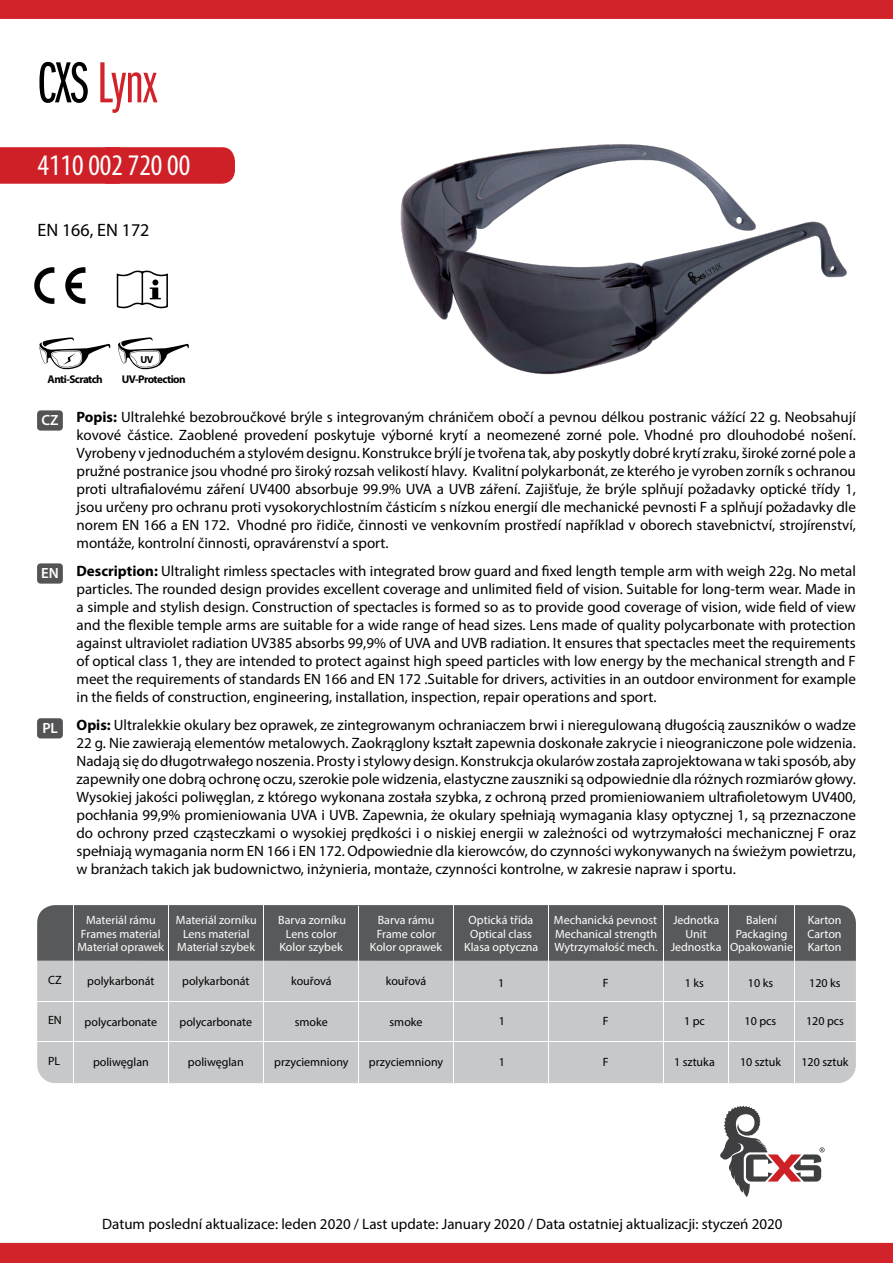
<style>
.page{position:relative;width:893px;height:1263px;background:#fff}
.page>*{position:absolute;margin:0;border:0;box-sizing:border-box;transform-origin:0 0}
.t1{font:60px "Franklin Got Itc DOT Boo Ext Com";letter-spacing:-.01em;color:#d2232a}
.t2{font:condensed 30px "Myriad Pro";color:#fff}
.t3{font:18px "Myriad Pro";color:#000}
.t4{font:15px/18px "Myriad Pro";color:#000;text-align:justify}
.t5{font:600 14.85px "Myriad Pro";color:#fff}
.t6{font:12px "Myriad Pro";color:#fff}
.t7{font:12px "Myriad Pro";color:#000}
.t8{font:700 11.25px "Myriad Pro";letter-spacing:-.05em;color:#000}
.t9{font:700 10.2px "Myriad Pro";color:#000}
.s1{color:#000}
.s2{font-weight:700}
</style>
<div class="page">
<div style="left:0;top:147px;width:235px;height:37px;background:#cf2027"></div>
<img style="left:400px;top:144px;width:447px;height:231px">
<div style="left:0;top:0;width:893px;height:19px;background:#d2232a"></div>
<div style="left:0;top:1243px;width:893px;height:20px;background:#d2232a"></div>
<svg style="left:720px;top:1106px;width:105px;height:91px"></svg>
<div style="left:37px;top:905px;width:819px;height:178px;background:#c7c8ca;border-radius:18px"></div>
<div style="left:37px;top:905px;width:819px;height:56px;background:#58595b"></div>
<hr style="left:37px;top:1042px;width:819px;height:1px;background:#fff">
<hr style="left:37px;top:1001px;width:819px;height:1px;background:#fff">
<hr style="left:168px;top:905px;width:1px;height:178px;background:#fff">
<hr style="left:73px;top:905px;width:1px;height:178px;background:#fff">
<hr style="left:794px;top:905px;width:1px;height:178px;background:#fff">
<hr style="left:728px;top:905px;width:1px;height:178px;background:#fff">
<hr style="left:549px;top:905px;width:1px;height:178px;background:#fff">
<hr style="left:453px;top:905px;width:1px;height:178px;background:#fff">
<hr style="left:358px;top:905px;width:1px;height:178px;background:#fff">
<hr style="left:263px;top:905px;width:1px;height:178px;background:#fff">
<hr style="left:663px;top:905px;width:1px;height:178px;background:#fff">
<div style="left:37px;top:410px;width:26px;height:21px;background:#545456;border-radius:3px"></div>
<div style="left:37px;top:563px;width:26px;height:21px;background:#545456;border-radius:3px"></div>
<div style="left:37px;top:718px;width:26px;height:20px;background:#545456;border-radius:3px"></div>
<svg style="left:39px;top:337px;width:72px;height:32px"></svg>
<svg style="left:117px;top:270px;width:51px;height:39px"></svg>
<svg style="left:34px;top:267px;width:20px;height:37px"></svg>
<svg style="left:65px;top:267px;width:20px;height:37px"></svg>
<svg style="left:118px;top:337px;width:71px;height:32px"></svg>
<h1 class="t1" style="left:37px;top:51px;width:122px"><span class="s1">CXS</span> Lynx</h1>
<h2 class="t2" style="left:38px;top:147px;width:154px">4110 002 720 00</h2>
<p class="t3" style="left:38px;top:219px;width:113px">EN 166, EN 172</p>
<p class="t9" style="left:140px;top:353px;width:14px">UV</p>
<p class="t8" style="left:48px;top:372px;width:57px">Anti-Scratch</p>
<p class="t8" style="left:122px;top:372px;width:65px">UV-Protection</p>
<p class="t5" style="left:42px;top:411px;width:19px">CZ</p>
<p class="t5" style="left:41px;top:564px;width:19px">EN</p>
<p class="t5" style="left:42px;top:719px;width:17px">PL</p>
<p class="t7" style="left:48px;top:972px;width:15px">CZ</p>
<p class="t7" style="left:48px;top:1013px;width:15px">EN</p>
<p class="t7" style="left:48px;top:1053px;width:14px">PL</p>
<p class="t4" style="left:77px;top:407px;width:781px"><span class="s2">Popis:</span> Ultralehké bezobroučkové brýle s integrovaným chráničem obočí a pevnou délkou postranic vážící 22 g. Neobsahují kovové částice. Zaoblené provedení poskytuje výborné krytí a neomezené zorné pole. Vhodné pro dlouhodobé nošení.<br>Vyrobeny v jednoduchém a stylovém designu. Konstrukce brýlí je tvořena tak, aby poskytly dobré krytí zraku, široké zorné pole a pružné postranice jsou vhodné pro široký rozsah velikostí hlavy. Kvalitní polykarbonát, ze kterého je vyroben zorník s ochranou proti ultrafialovému záření UV400 absorbuje 99.9% UVA a UVB záření. Zajišťuje, že brýle splňují požadavky optické třídy 1, jsou určeny pro ochranu proti vysokorychlostním částicím s nízkou energií dle mechanické pevnosti F a splňují požadavky dle norem EN 166 a EN 172. Vhodné pro řidiče, činnosti ve venkovním prostředí například v oborech stavebnictví, strojírenství, montáže, kontrolní činnosti, opravárenství a sport.</p>
<p class="t4" style="left:77px;top:562px;width:781px"><span class="s2">Description:</span> Ultralight rimless spectacles with integrated brow guard and fixed length temple arm with weigh 22g. No metal particles. The rounded design provides excellent coverage and unlimited field of vision. Suitable for long-term wear. Made in a simple and stylish design. Construction of spectacles is formed so as to provide good coverage of vision, wide field of view and the flexible temple arms are suitable for a wide range of head sizes. Lens made of quality polycarbonate with protection against ultraviolet radiation UV385 absorbs 99,9% of UVA and UVB radiation. It ensures that spectacles meet the requirements of optical class 1, they are intended to protect against high speed particles with low energy by the mechanical strength and F meet the requirements of standards EN 166 and EN 172 .Suitable for drivers, activities in an outdoor environment for example in the fields of construction, engineering, installation, inspection, repair operations and sport.</p>
<p class="t4" style="left:77px;top:715px;width:781px"><span class="s2">Opis:</span> Ultralekkie okulary bez oprawek, ze zintegrowanym ochraniaczem brwi i nieregulowaną długością zauszników o wadze 22 g. Nie zawierają elementów metalowych. Zaokrąglony kształt zapewnia doskonałe zakrycie i nieograniczone pole widzenia.<br>Nadają się do długotrwałego noszenia. Prosty i stylowy design. Konstrukcja okularów została zaprojektowana w taki sposób, aby zapewniły one dobrą ochronę oczu, szerokie pole widzenia, elastyczne zauszniki są odpowiednie dla różnych rozmiarów głowy.<br>Wysokiej jakości poliwęglan, z którego wykonana została szybka, z ochroną przed promieniowaniem ultrafioletowym UV400, pochłania 99,9% promieniowania UVA i UVB. Zapewnia, że okulary spełniają wymagania klasy optycznej 1, są przeznaczone do ochrony przed cząsteczkami o wysokiej prędkości i o niskiej energii w zależności od wytrzymałości mechanicznej F oraz spełniają wymagania norm EN 166 i EN 172. Odpowiednie dla kierowców, do czynności wykonywanych na świeżym powietrzu, w branżach takich jak budownictwo, inżynieria, montaże, czynności kontrolne, w zakresie napraw i sportu.</p>
<p class="t6" style="left:808px;top:912px;width:35px">Karton</p>
<p class="t6" style="left:808px;top:939px;width:35px">Karton</p>
<p class="t6" style="left:86px;top:912px;width:71px">Materiál rámu</p>
<p class="t6" style="left:176px;top:912px;width:82px">Materiál zorníku</p>
<p class="t6" style="left:177px;top:939px;width:79px">Materiał szybek</p>
<p class="t6" style="left:278px;top:912px;width:69px">Barva zorníku</p>
<p class="t6" style="left:279px;top:939px;width:65px">Kolor szybek</p>
<p class="t6" style="left:469px;top:912px;width:66px">Optická třída</p>
<p class="t6" style="left:464px;top:939px;width:76px">Klasa optyczna</p>
<p class="t6" style="left:554px;top:912px;width:105px">Mechanická pevnost</p>
<p class="t6" style="left:554px;top:939px;width:105px">Wytrzymałość mech.</p>
<p class="t6" style="left:673px;top:912px;width:48px">Jednotka</p>
<p class="t6" style="left:671px;top:939px;width:52px">Jednostka</p>
<p class="t6" style="left:746px;top:912px;width:32px">Balení</p>
<p class="t6" style="left:730px;top:939px;width:65px">Opakowanie</p>
<p class="t6" style="left:378px;top:912px;width:58px">Barva rámu</p>
<p class="t6" style="left:370px;top:939px;width:74px">Kolor oprawek</p>
<p class="t6" style="left:81px;top:926px;width:81px">Frames material</p>
<p class="t6" style="left:183px;top:926px;width:68px">Lens material</p>
<p class="t6" style="left:286px;top:926px;width:52px">Lens color</p>
<p class="t6" style="left:377px;top:926px;width:60px">Frame color</p>
<p class="t6" style="left:470px;top:926px;width:63px">Optical class</p>
<p class="t6" style="left:555px;top:926px;width:104px">Mechanical strength</p>
<p class="t6" style="left:736px;top:926px;width:53px">Packaging</p>
<p class="t6" style="left:808px;top:926px;width:36px">Carton</p>
<p class="t6" style="left:685px;top:926px;width:23px">Unit</p>
<p class="t6" style="left:78px;top:940px;width:88px">Materiał oprawek</p>
<p class="t7" style="left:87px;top:974px;width:69px">polykarbonát</p>
<p class="t7" style="left:182px;top:974px;width:69px">polykarbonát</p>
<p class="t7" style="left:291px;top:974px;width:42px">kouřová</p>
<p class="t7" style="left:386px;top:974px;width:42px">kouřová</p>
<p class="t7" style="left:498px;top:976px;width:8px">1</p>
<p class="t7" style="left:603px;top:976px;width:7px">F</p>
<p class="t7" style="left:685px;top:976px;width:21px">1 ks</p>
<p class="t7" style="left:748px;top:976px;width:27px">10 ks</p>
<p class="t7" style="left:809px;top:976px;width:33px">120 ks</p>
<p class="t7" style="left:85px;top:1014px;width:74px">polycarbonate</p>
<p class="t7" style="left:180px;top:1014px;width:74px">polycarbonate</p>
<p class="t7" style="left:295px;top:1014px;width:34px">smoke</p>
<p class="t7" style="left:390px;top:1014px;width:34px">smoke</p>
<p class="t7" style="left:499px;top:1014px;width:8px">1</p>
<p class="t7" style="left:603px;top:1014px;width:7px">F</p>
<p class="t7" style="left:684px;top:1014px;width:22px">1 pc</p>
<p class="t7" style="left:745px;top:1014px;width:33px">10 pcs</p>
<p class="t7" style="left:806px;top:1014px;width:39px">120 pcs</p>
<p class="t7" style="left:93px;top:1055px;width:57px">poliwęglan</p>
<p class="t7" style="left:188px;top:1055px;width:57px">poliwęglan</p>
<p class="t7" style="left:274px;top:1055px;width:76px">przyciemniony</p>
<p class="t7" style="left:369px;top:1055px;width:76px">przyciemniony</p>
<p class="t7" style="left:499px;top:1055px;width:8px">1</p>
<p class="t7" style="left:603px;top:1055px;width:7px">F</p>
<p class="t7" style="left:674px;top:1055px;width:42px">1 sztuka</p>
<p class="t7" style="left:740px;top:1055px;width:42px">10 sztuk</p>
<p class="t7" style="left:801px;top:1055px;width:49px">120 sztuk</p>
<p class="t4" style="left:102px;top:1214px;width:682px">Datum poslední aktualizace: leden 2020 / Last update: January 2020 / Data ostatniej aktualizacji: styczeń 2020</p>
</div>
